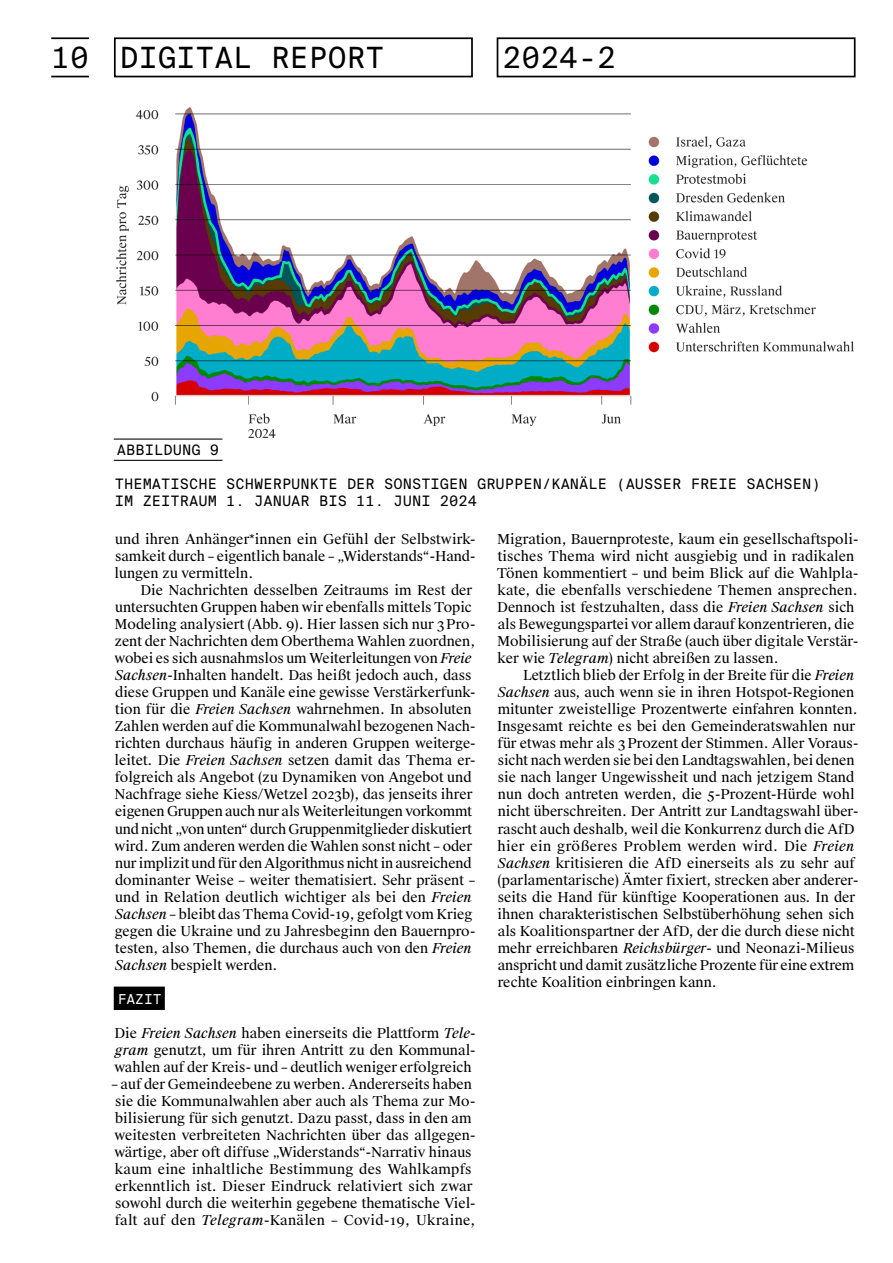
<style>
.page{position:relative;width:893px;height:1263px;background:#fff}
.page>*{position:absolute;margin:0;border:0;box-sizing:border-box;transform-origin:0 0}
.t1{font:29.25px "Suisse Intl Mono";color:#000}
.t2{font:14.4px/17px "Suisse Intl Mono";color:#000}
.t3{font:13.65px/17px "Suisse Works";color:#000}
.t4{font:13.65px "Suisse Intl Mono";color:#fff}
.s1{font-style:italic}
</style>
<div class="page">
<div style="left:114px;top:37px;width:359px;height:40px;border:2px solid #000"></div>
<div style="left:497px;top:37px;width:358px;height:40px;border:2px solid #000"></div>
<hr style="left:51px;top:37px;width:38px;height:2px;background:#000">
<hr style="left:51px;top:76px;width:38px;height:1px;background:#000">
<div style="left:114px;top:986px;width:51px;height:24px;background:#000"></div>
<img style="left:116px;top:107px;width:737px;height:330px">
<hr style="left:114px;top:438px;width:108px;height:2px;background:#000">
<hr style="left:114px;top:460px;width:108px;height:1px;background:#000">
<h1 class="t1" style="left:51px;top:41px;width:335px">10 DIGITAL REPORT</h1>
<h1 class="t1" style="left:503px;top:41px;width:115px">2024-2</h1>
<p class="t2" style="left:117px;top:441px;width:104px">ABBILDUNG 9</p>
<p class="t2" style="left:115px;top:475px;width:707px">THEMATISCHE SCHWERPUNKTE DER SONSTIGEN GRUPPEN/KANÄLE (AUSSER FREIE SACHSEN)<br>IM ZEITRAUM 1. JANUAR BIS 11. JUNI 2024</p>
<p class="t3" style="left:115px;top:531px;width:363px;text-align:justify">und ihren Anhänger*innen ein Gefühl der Selbstwirk&shy;samkeit durch – eigentlich banale – „Widerstands“-Hand&shy;lungen zu vermitteln.</p>
<p class="t3" style="left:114px;top:582px;width:363px;text-indent:26px">Die Nachrichten desselben Zeitraums im Rest der untersuchten Gruppen haben wir ebenfalls mittels Topic Modeling analysiert (Abb. 9). Hier lassen sich nur 3Pro&shy;zent der Nachrichten dem Oberthema Wahlen zuordnen, wobei es sich ausnahmslos um Weiterleitungen von <span class="s1">Freie Sachsen</span>-Inhalten handelt. Das heißt jedoch auch, dass diese Gruppen und Kanäle eine gewisse Verstärkerfunk&shy;tion für die <span class="s1">Freien Sachsen</span> wahrnehmen. In absoluten Zahlen werden auf die Kommunalwahl bezogenen Nach&shy;richten durchaus häufig in anderen Gruppen weiterge&shy;leitet. Die <span class="s1">Freien Sachsen</span> setzen damit das Thema er&shy;folgreich als Angebot (zu Dynamiken von Angebot und Nachfrage siehe Kiess/Wetzel 2023b), das jenseits ihrer eigenen Gruppen auch nur als Weiterleitungen vorkommt und nicht „von unten“ durch Gruppenmitglieder diskutiert wird. Zum anderen werden die Wahlen sonst nicht – oder nur implizit und für den Algorithmus nicht in ausreichend dominanter Weise – weiter thematisiert. Sehr präsent – und in Relation deutlich wichtiger als bei den <span class="s1">Freien Sachsen</span> – bleibt das Thema Covid-19, gefolgt vom Krieg gegen die Ukraine und zu Jahresbeginn den Bauernpro&shy;testen, also Themen, die durchaus auch von den <span class="s1">Freien Sachsen</span> bespielt werden.</p>
<p class="t4" style="left:118px;top:991px;width:46px">FAZIT</p>
<p class="t3" style="left:114px;top:1024px;width:363px;text-align:justify">Die <span class="s1">Freien Sachsen</span> haben einerseits die Plattform <span class="s1">Tele&shy;gram</span> genutzt, um für ihren Antritt zu den Kommunal&shy;wahlen auf der Kreis- und – deutlich weniger erfolgreich</p>
<p class="t3" style="left:111px;top:1076px;width:366px">– auf der Gemeindeebene zu werben. Andererseits haben sie die Kommunalwahlen aber auch als Thema zur Mo&shy;bilisierung für sich genutzt. Dazu passt, dass in den am weitesten verbreiteten Nachrichten über das allgegen&shy;wärtige, aber oft diffuse „Widerstands“-Narrativ hinaus kaum eine inhaltliche Bestimmung des Wahlkampfs erkenntlich ist. Dieser Eindruck relativiert sich zwar sowohl durch die weiterhin gegebene thematische Viel&shy;falt auf den <span class="s1">Telegram</span>-Kanälen – Covid-19, Ukraine,</p>
<p class="t3" style="left:497px;top:531px;width:363px">Migration, Bauernproteste, kaum ein gesellschaftspoli&shy;tisches Thema wird nicht ausgiebig und in radikalen Tönen kommentiert – und beim Blick auf die Wahlpla&shy;kate, die ebenfalls verschiedene Themen ansprechen.<br>Dennoch ist festzuhalten, dass die <span class="s1">Freien Sachsen</span> sich als Bewegungspartei vor allem darauf konzentrieren, die Mobilisierung auf der Straße (auch über digitale Verstär&shy;ker wie <span class="s1">Telegram</span>) nicht abreißen zu lassen.</p>
<p class="t3" style="left:497px;top:667px;width:363px;text-indent:26px">Letztlich blieb der Erfolg in der Breite für die <span class="s1">Freien Sachsen</span> aus, auch wenn sie in ihren Hotspot-Regionen mitunter zweistellige Prozentwerte einfahren konnten.<br>Insgesamt reichte es bei den Gemeinderatswahlen nur für etwas mehr als 3Prozent der Stimmen. Aller Voraus&shy;sicht nach werden sie bei den Landtagswahlen, bei denen sie nach langer Ungewissheit und nach jetzigem Stand nun doch antreten werden, die 5-Prozent-Hürde wohl nicht überschreiten. Der Antritt zur Landtagswahl über&shy;rascht auch deshalb, weil die Konkurrenz durch die AfD hier ein größeres Problem werden wird. Die <span class="s1">Freien Sachsen</span> kritisieren die AfD einerseits als zu sehr auf (parlamentarische) Ämter fixiert, strecken aber anderer&shy;seits die Hand für künftige Kooperationen aus. In der ihnen charakteristischen Selbstüberhöhung sehen sich als Koalitionspartner der AfD, der die durch diese nicht mehr erreichbaren <span class="s1">Reichsbürger</span>- und Neonazi-Milieus anspricht und damit zusätzliche Prozente für eine extrem rechte Koalition einbringen kann.</p>
</div>
